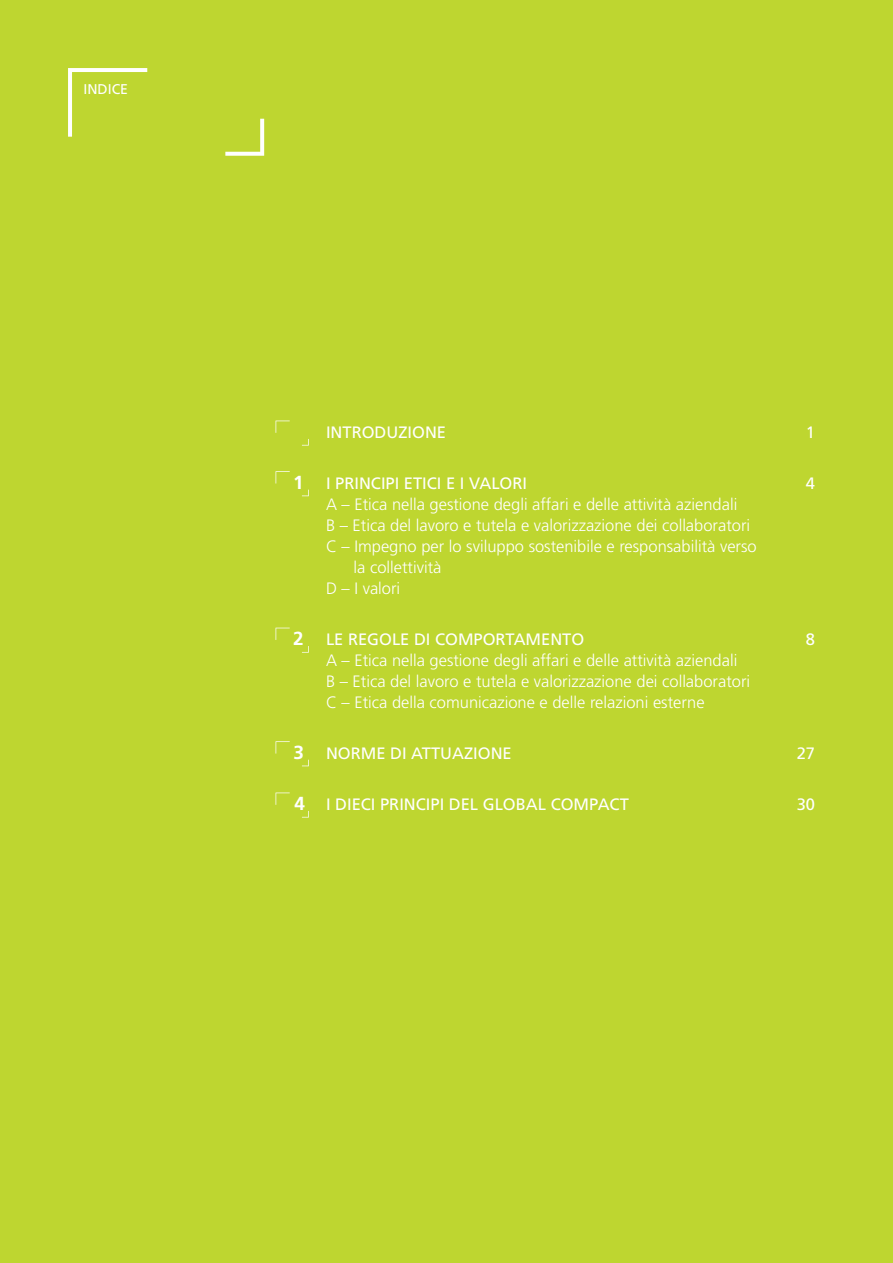
<style>
.page{position:relative;width:893px;height:1263px;background:#bed630}
.page>*{position:absolute;margin:0;border:0;box-sizing:border-box;transform-origin:0 0}
.t1{font:700 18.9px "Frutiger";color:#fff}
.t2{font:300 16.5px/21px "Frutiger";color:#fff}
.t3{font:16.5px "Frutiger";color:#fff}
.t4{font:14.1px "Frutiger LT Std";color:#fff}
</style>
<div class="page">
<svg style="left:276px;top:421px;width:14px;height:12px"></svg>
<svg style="left:302px;top:439px;width:7px;height:6px"></svg>
<svg style="left:276px;top:471px;width:14px;height:12px"></svg>
<svg style="left:302px;top:490px;width:7px;height:6px"></svg>
<svg style="left:276px;top:628px;width:14px;height:12px"></svg>
<svg style="left:302px;top:646px;width:7px;height:7px"></svg>
<svg style="left:276px;top:741px;width:14px;height:12px"></svg>
<svg style="left:302px;top:760px;width:7px;height:6px"></svg>
<svg style="left:276px;top:792px;width:14px;height:13px"></svg>
<svg style="left:302px;top:811px;width:7px;height:6px"></svg>
<svg style="left:68px;top:68px;width:79px;height:69px"></svg>
<svg style="left:225px;top:119px;width:39px;height:37px"></svg>
<p class="t4" style="left:83px;top:81px;width:46px">INDICE</p>
<p class="t1" style="left:293px;top:471px;width:12px">1</p>
<p class="t1" style="left:293px;top:627px;width:12px">2</p>
<p class="t1" style="left:293px;top:741px;width:12px">3</p>
<p class="t1" style="left:294px;top:792px;width:12px">4</p>
<p class="t3" style="left:326px;top:423px;width:122px">INTRODUZIONE</p>
<p class="t3" style="left:806px;top:423px;width:11px">1</p>
<p class="t3" style="left:326px;top:474px;width:203px">I PRINCIPI ETICI E I VALORI</p>
<p class="t3" style="left:806px;top:474px;width:11px">4</p>
<p class="t2" style="left:326px;top:494px;width:413px">A – Etica nella gestione degli affari e delle attività aziendali</p>
<p class="t2" style="left:326px;top:515px;width:426px">B – Etica del lavoro e tutela e valorizzazione dei collaboratori</p>
<p class="t2" style="left:326px;top:536px;width:432px">C – Impegno per lo sviluppo sostenibile e responsabilità verso</p>
<p class="t2" style="left:354px;top:557px;width:89px">la collettività</p>
<p class="t2" style="left:326px;top:578px;width:76px">D – I valori</p>
<p class="t3" style="left:326px;top:630px;width:260px">LE REGOLE DI COMPORTAMENTO</p>
<p class="t3" style="left:806px;top:630px;width:11px">8</p>
<p class="t2" style="left:326px;top:650px;width:426px">A – Etica nella gestione degli affari e delle attività aziendali<br>B – Etica del lavoro e tutela e valorizzazione dei collaboratori<br>C – Etica della comunicazione e delle relazioni esterne</p>
<p class="t3" style="left:326px;top:744px;width:187px">NORME DI ATTUAZIONE</p>
<p class="t3" style="left:797px;top:744px;width:20px">27</p>
<p class="t3" style="left:326px;top:795px;width:304px">I DIECI PRINCIPI DEL GLOBAL COMPACT</p>
<p class="t3" style="left:797px;top:795px;width:20px">30</p>
</div>
